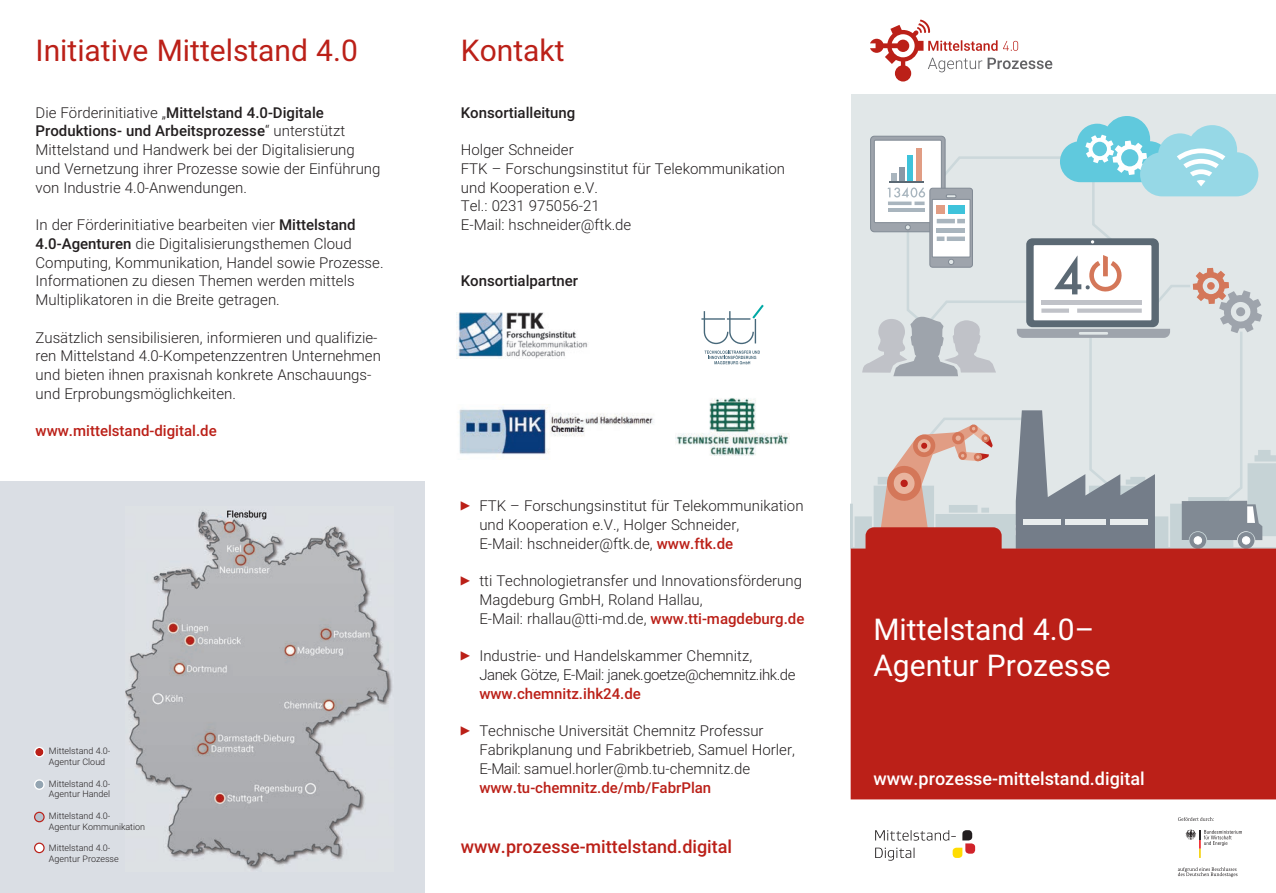
<style>
.page{position:relative;width:1276px;height:893px;background:#fff}
.page>*{position:absolute;margin:0;border:0;box-sizing:border-box;transform-origin:0 0}
.t1{font:30px "Roboto";color:#bb2018}
.t2{font:30px/36px "Roboto";color:#fff}
.t3{font:500 18px "Roboto";color:#fff}
.t4{font:500 18px "Roboto";color:#bb2018}
.t5{font:300 15px/18.8px "Roboto";color:#231f20}
.t6{font:300 15px/18.8px "Roboto";letter-spacing:-.03em;color:#231f20}
.t7{font:500 15px "Roboto";color:#bb2018}
.t8{font:500 15px "Roboto";color:#231f20}
.t9{font:300 9px/10.8px "Roboto";color:#231f20}
.s1{font-weight:500}
.s2{font-family:"DejaVu Serif";font-weight:700;font-size:12px;color:#bb2018}
.s3{font-weight:500;color:#bb2018}
</style>
<div class="page">
<div style="left:0;top:480px;width:425px;height:413px;background:#dadee4"></div>
<div style="left:850px;top:94px;width:426px;height:455px;background:#e1e7e8"></div>
<svg style="left:850px;top:116px;width:426px;height:411px"></svg>
<div style="left:946px;top:194px;width:10px;height:4px;border:1px solid #818a94"></div>
<div style="left:929px;top:188px;width:43px;height:80px;border:1px solid #818a94;border-radius:3px"></div>
<svg style="left:1185px;top:830px;width:57px;height:28px"></svg>
<svg style="left:1178px;top:817px;width:36px;height:4px"></svg>
<svg style="left:1177px;top:867px;width:60px;height:10px"></svg>
<svg style="left:875px;top:830px;width:100px;height:31px"></svg>
<div style="left:850px;top:527px;width:426px;height:272px;background:#bb2018"></div>
<div style="left:895px;top:65px;width:16px;height:17px;background:#bb2018;border-radius:50%"></div>
<svg style="left:870px;top:20px;width:182px;height:52px"></svg>
<img style="left:125px;top:510px;width:267px;height:360px">
<img style="left:456px;top:312px;width:132px;height:46px">
<img style="left:458px;top:407px;width:196px;height:48px">
<img style="left:675px;top:398px;width:115px;height:58px">
<svg style="left:704px;top:351px;width:56px;height:13px"></svg>
<hr style="left:701px;top:318px;width:24px;height:2px;background:#47687a">
<svg style="left:703px;top:304px;width:61px;height:41px"></svg>
<svg style="left:34px;top:843px;width:11px;height:10px"></svg>
<svg style="left:34px;top:812px;width:11px;height:10px"></svg>
<svg style="left:34px;top:747px;width:11px;height:10px"></svg>
<svg style="left:34px;top:779px;width:11px;height:11px"></svg>
<h1 class="t1" style="left:36px;top:39px;width:324px">Initiative Mittelstand 4.0</h1>
<p class="t5" style="left:36px;top:104px;width:346px">Die Förderinitiative „<span class="s1">Mittelstand 4.0-Digitale Produktions- und Arbeitsprozesse</span>“ unterstützt Mittelstand und Handwerk bei der Digitalisierung und Vernetzung ihrer Prozesse sowie der Einführung von Industrie 4.0-Anwendungen.</p>
<p class="t5" style="left:36px;top:217px;width:349px">In der Förderinitiative bearbeiten vier <span class="s1">Mittelstand 4.0-Agenturen</span> die Digitalisierungsthemen Cloud Computing, Kommunikation, Handel sowie Prozesse.<br>Informationen zu diesen Themen werden mittels Multiplikatoren in die Breite getragen.</p>
<p class="t5" style="left:36px;top:329px;width:347px">Zusätzlich sensibilisieren, informieren und qualifizie&shy;ren Mittelstand 4.0-Kompetenzzentren Unternehmen und bieten ihnen praxisnah konkrete Anschauungs&shy;und Erprobungsmöglichkeiten.</p>
<p class="t7" style="left:36px;top:425px;width:183px">www.mittelstand-digital.de</p>
<p class="t9" style="left:49px;top:746px;width:63px">Mittelstand 4.0-<br>Agentur Cloud</p>
<p class="t9" style="left:49px;top:779px;width:63px">Mittelstand 4.0-<br>Agentur Handel</p>
<p class="t9" style="left:49px;top:811px;width:98px">Mittelstand 4.0-<br>Agentur Kommunikation</p>
<p class="t9" style="left:49px;top:843px;width:71px">Mittelstand 4.0-<br>Agentur Prozesse</p>
<h1 class="t1" style="left:461px;top:39px;width:105px">Kontakt</h1>
<p class="t8" style="left:461px;top:106px;width:116px">Konsortialleitung</p>
<p class="t5" style="left:461px;top:142px;width:326px">Holger Schneider<br>FTK – Forschungsinstitut für Telekommunikation und Kooperation e.V.<br>Tel.: 0231 975056-21<br>E-Mail: hschneider@ftk.de</p>
<p class="t8" style="left:461px;top:275px;width:119px">Konsortialpartner</p>
<p class="t5" style="left:479px;top:498px;width:326px;text-indent:-19px"><span class="s2">▶</span> FTK – Forschungsinstitut für Telekommunikation und Kooperation e.V., Holger Schneider,<br>E-Mail: hschneider@ftk.de, <span class="s3">www.ftk.de</span></p>
<p class="t5" style="left:479px;top:573px;width:326px;text-indent:-19px"><span class="s2">▶</span> tti Technologietransfer und Innovationsförderung<br>Magdeburg GmbH, Roland Hallau,<br>E-Mail: rhallau@tti-md.de, <span class="s3">www.tti-magdeburg.de</span></p>
<p class="t6" style="left:479px;top:648px;width:318px;text-indent:-19px"><span class="s2">▶</span> Industrie- und Handelskammer Chemnitz,<br>Janek Götze, E-Mail: janek.goetze@chemnitz.ihk.de</p>
<p class="t7" style="left:479px;top:688px;width:163px">www.chemnitz.ihk24.de</p>
<p class="t5" style="left:479px;top:723px;width:317px;text-indent:-19px"><span class="s2">▶</span> Technische Universität Chemnitz Professur<br>Fabrikplanung und Fabrikbetrieb, Samuel Horler,<br>E-Mail: samuel.horler@mb.tu-chemnitz.de</p>
<p class="t7" style="left:479px;top:781px;width:233px">www.tu-chemnitz.de/mb/FabrPlan</p>
<p class="t4" style="left:461px;top:840px;width:273px">www.prozesse-mittelstand.digital</p>
<h1 class="t2" style="left:873px;top:614px;width:239px">Mittelstand 4.0–<br>Agentur Prozesse</h1>
<p class="t3" style="left:873px;top:771px;width:273px">www.prozesse-mittelstand.digital</p>
</div>
